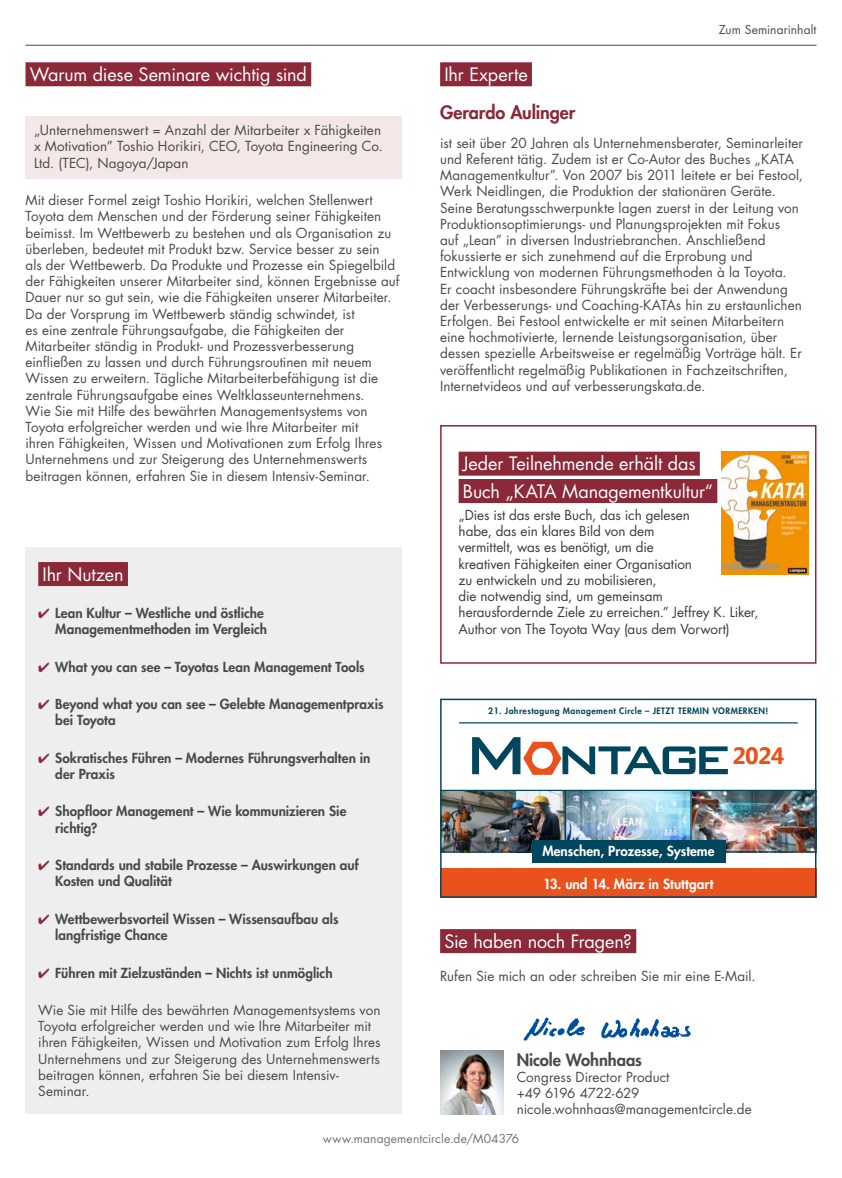
<style>
.page{position:relative;width:842px;height:1178px;background:#fff}
.page>*{position:absolute;margin:0;border:0;box-sizing:border-box;transform-origin:0 0}
.t1{font:700 23.55px "Khmer UI";color:#e9511d}
.t2{font:18px/27.5px "Futura Std";letter-spacing:-.005em;color:#fff}
.t3{font:800 18px "Futura Std";letter-spacing:-.005em;color:#8b2939}
.t4{font:800 16.5px "Futura Std";letter-spacing:-.005em;color:#4a4a49}
.t5{font:13.5px/16.2px "Futura Std";letter-spacing:.005em;color:#4a4a49}
.t6{font:800 13.5px/16.2px "Futura Std";letter-spacing:.005em;color:#4a4a49}
.t7{font:13.5px/16.2px "Futura Std";letter-spacing:-.005em;color:#3c3c3b}
.t8{font:800 13.5px "Futura Std";color:#fff}
.t9{font:12px "Futura Std";letter-spacing:.01em;color:#757474}
.t10{font:12px "Futura Std";letter-spacing:.005em;color:#4a4a49}
.t11{font:800 8.55px "Futura Std";letter-spacing:.05em;color:#02465d}
.s1{color:#8b2939}
.s2{color:#3c3c3b}
</style>
<div class="page">
<hr style="left:26px;top:45px;width:790px;height:1px;background:#4a4a49">
<div style="left:440px;top:929px;width:196px;height:24px;background:#8b2939"></div>
<div style="left:440px;top:62px;width:92px;height:24px;background:#8b2939"></div>
<div style="left:26px;top:62px;width:285px;height:24px;background:#8b2939"></div>
<div style="left:26px;top:116px;width:376px;height:62px;background:#f3e8e7"></div>
<div style="left:459px;top:452px;width:241px;height:24px;background:#8b2939"></div>
<div style="left:459px;top:479px;width:258px;height:24px;background:#8b2939"></div>
<div style="left:440px;top:425px;width:376px;height:239px;border:2px solid #8b2939"></div>
<img style="left:721px;top:452px;width:88px;height:122px">
<div style="left:26px;top:547px;width:376px;height:567px;background:#eee"></div>
<div style="left:38px;top:562px;width:90px;height:24px;background:#8b2939"></div>
<img style="left:443px;top:791px;width:370px;height:60px">
<hr style="left:459px;top:722px;width:339px;height:1px;background:#02465d">
<hr style="left:440px;top:851px;width:376px;height:1px;background:#02465d">
<hr style="left:440px;top:790px;width:376px;height:1px;background:#02465d">
<hr style="left:690px;top:790px;width:2px;height:61px;background:#02465d">
<hr style="left:565px;top:790px;width:1px;height:61px;background:#02465d">
<div style="left:532px;top:841px;width:193px;height:22px;background:#02465d"></div>
<svg style="left:472px;top:737px;width:256px;height:38px"></svg>
<div style="left:440px;top:868px;width:376px;height:30px;background:#e9511d"></div>
<div style="left:440px;top:699px;width:376px;height:199px;border:2px solid #02465d"></div>
<img style="left:440px;top:1050px;width:64px;height:64px">
<img style="left:523px;top:1017px;width:168px;height:24px">
<h2 class="t2" style="left:30px;top:61px;width:279px">Warum diese Seminare wichtig sind</h2>
<p class="t5" style="left:34px;top:122px;width:350px">„Unternehmenswert = Anzahl der Mitarbeiter x Fähigkeiten x Motivation” Toshio Horikiri, CEO, Toyota Engineering Co.<br>Ltd. (TEC), Nagoya/Japan</p>
<p class="t5" style="left:26px;top:192px;width:375px">Mit dieser Formel zeigt Toshio Horikiri, welchen Stellenwert Toyota dem Menschen und der Förderung seiner Fähigkeiten beimisst. Im Wettbewerb zu bestehen und als Organisation zu überleben, bedeutet mit Produkt bzw. Service besser zu sein<br>als der Wettbewerb. Da Produkte und Prozesse ein Spiegelbild der Fähigkeiten unserer Mitarbeiter sind, können Ergebnisse auf Dauer nur so gut sein, wie die Fähigkeiten unserer Mitarbeiter.<br>Da der Vorsprung im Wettbewerb ständig schwindet, ist<br>es eine zentrale Führungsaufgabe, die Fähigkeiten der Mitarbeiter ständig in Produkt- und Prozessverbesserung einfließen zu lassen und durch Führungsroutinen mit neuem Wissen zu erweitern. Tägliche Mitarbeiterbefähigung ist die zentrale Führungsaufgabe eines Weltklasseunternehmens.<br>Wie Sie mit Hilfe des bewährten Managementsystems von Toyota erfolgreicher werden und wie Ihre Mitarbeiter mit<br>ihren Fähigkeiten, Wissen und Motivationen zum Erfolg Ihres Unternehmens und zur Steigerung des Unternehmenswerts beitragen können, erfahren Sie in diesem Intensiv-Seminar.</p>
<h2 class="t2" style="left:43px;top:560px;width:83px">Ihr Nutzen</h2>
<p class="t6" style="left:38px;top:605px;width:230px;text-align:right"><span class="s1">✔</span> Lean Kultur <span class="s2">–</span> Westliche und östliche<br>Managementmethoden im Vergleich</p>
<p class="t6" style="left:38px;top:658px;width:328px"><span class="s1">✔</span> What you can see <span class="s2">–</span> Toyotas Lean Management Tools</p>
<p class="t6" style="left:55px;top:696px;width:330px;text-indent:-17px"><span class="s1">✔</span> Beyond what you can see <span class="s2">–</span> Gelebte Managementpraxis bei Toyota</p>
<p class="t6" style="left:55px;top:750px;width:317px;text-indent:-17px"><span class="s1">✔</span> Sokratisches Führen <span class="s2">–</span> Modernes Führungsverhalten in der Praxis</p>
<p class="t6" style="left:55px;top:803px;width:293px;text-indent:-17px"><span class="s1">✔</span> Shopfloor Management <span class="s2">–</span> Wie kommunizieren Sie richtig?</p>
<p class="t6" style="left:55px;top:857px;width:305px;text-indent:-17px"><span class="s1">✔</span> Standards und stabile Prozesse <span class="s2">–</span> Auswirkungen auf<br>Kosten und Qualität</p>
<p class="t6" style="left:55px;top:911px;width:285px;text-indent:-17px"><span class="s1">✔</span> Wettbewerbsvorteil Wissen <span class="s2">–</span> Wissensaufbau als langfristige Chance</p>
<p class="t6" style="left:38px;top:964px;width:296px"><span class="s1">✔</span> Führen mit Zielzuständen <span class="s2">–</span> Nichts ist unmöglich</p>
<p class="t5" style="left:38px;top:1002px;width:344px">Wie Sie mit Hilfe des bewährten Managementsystems von Toyota erfolgreicher werden und wie Ihre Mitarbeiter mit ihren Fähigkeiten, Wissen und Motivation zum Erfolg Ihres Unternehmens und zur Steigerung des Unternehmenswerts beitragen können, erfahren Sie bei diesem Intensiv-Seminar.</p>
<p class="t10" style="left:719px;top:22px;width:99px">Zum Seminarinhalt</p>
<h2 class="t2" style="left:444px;top:61px;width:85px">Ihr Experte</h2>
<h2 class="t3" style="left:440px;top:101px;width:137px">Gerardo Aulinger</h2>
<p class="t5" style="left:440px;top:135px;width:364px">ist seit über 20 Jahren als Unternehmensberater, Seminarleiter und Referent tätig. Zudem ist er Co-Autor des Buches „KATA Managementkultur”. Von 2007 bis 2011 leitete er bei Festool, Werk Neidlingen, die Produktion der stationären Geräte.<br>Seine Beratungsschwerpunkte lagen zuerst in der Leitung von Produktionsoptimierungs- und Planungsprojekten mit Fokus<br>auf „Lean” in diversen Industriebranchen. Anschließend fokussierte er sich zunehmend auf die Erprobung und Entwicklung von modernen Führungsmethoden à la Toyota.<br>Er coacht insbesondere Führungskräfte bei der Anwendung der Verbesserungs- und Coaching-KATAs hin zu erstaunlichen Erfolgen. Bei Festool entwickelte er mit seinen Mitarbeitern eine hochmotivierte, lernende Leistungsorganisation, über dessen spezielle Arbeitsweise er regelmäßig Vorträge hält. Er veröffentlicht regelmäßig Publikationen in Fachzeitschriften, Internetvideos und auf verbesserungskata.de.</p>
<h2 class="t2" style="left:463px;top:450px;width:252px">Jeder Teilnehmende erhält das<br>Buch „KATA Managementkultur“</h2>
<p class="t7" style="left:459px;top:507px;width:301px">„Dies ist das erste Buch, das ich gelesen<br>habe, das ein klares Bild von dem<br>vermittelt, was es benötigt, um die<br>kreativen Fähigkeiten einer Organisation<br>zu entwickeln und zu mobilisieren,<br>die notwendig sind, um gemeinsam herausfordernde Ziele zu erreichen.” Jeffrey K. Liker, Author von The Toyota Way (aus dem Vorwort)</p>
<p class="t11" style="left:488px;top:705px;width:282px">21. Jahrestagung Management Circle – JETZT TERMIN VORMERKEN!</p>
<h1 class="t1" style="left:732px;top:742px;width:54px">2024</h1>
<p class="t8" style="left:542px;top:843px;width:174px">Menschen, Prozesse, Systeme</p>
<p class="t8" style="left:543px;top:875px;width:172px">13. und 14. März in Stuttgart</p>
<h2 class="t2" style="left:444px;top:927px;width:189px">Sie haben noch Fragen?</h2>
<p class="t5" style="left:440px;top:968px;width:317px">Rufen Sie mich an oder schreiben Sie mir eine E-Mail.</p>
<p class="t4" style="left:517px;top:1049px;width:127px">Nicole Wohnhaas</p>
<p class="t5" style="left:517px;top:1069px;width:236px">Congress Director Product<br>+49 6196 4722-629 nicole.wohnhaas@managementcircle.de</p>
<p class="t9" style="left:323px;top:1131px;width:198px">www.managementcircle.de/M04376</p>
</div>
